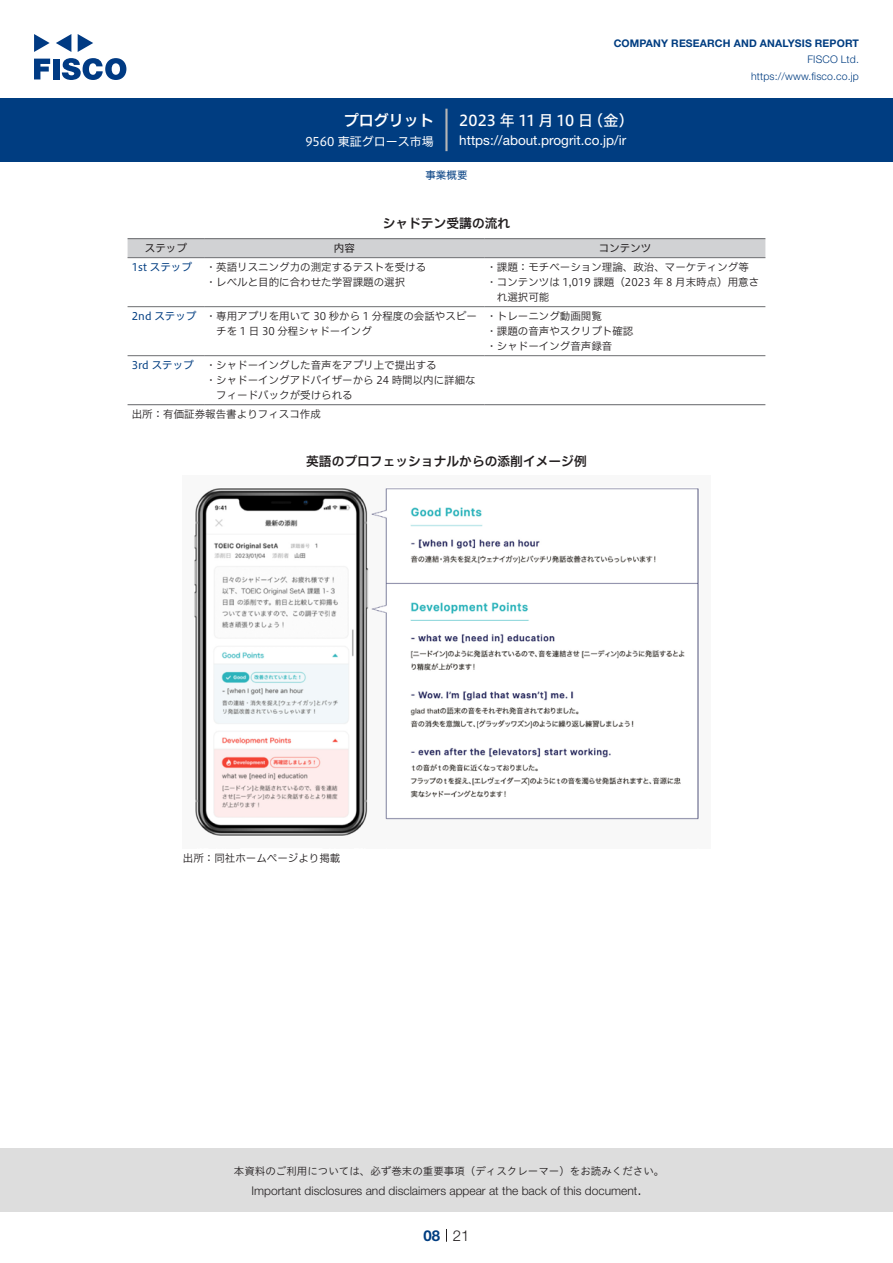
<style>
.page{position:relative;width:893px;height:1263px;background:#fff}
.page>*{position:absolute;margin:0;border:0;box-sizing:border-box;transform-origin:0 0}
.t1{font:15px "Hiragino UD Sans F Std N W5";letter-spacing:.005em;color:#fff}
.t2{font:15px "Hiragino UD Sans F Std N W6";color:#fff}
.t3{font:300 15px "Helvetica Neue LT Std";color:#231f20}
.t4{font:700 15px "Helvetica Neue LT Std";color:#003d81}
.t5{font:13.5px "Helvetica Neue LT Std";color:#fff}
.t6{font:12.75px "Hiragino UD Sans F Std N W6";color:#231f20}
.t7{font:300 12px "Helvetica Neue LT Std";color:#231f20}
.t8{font:12px "Hiragino UD Sans F Std N W4";color:#fff}
.t9{font:10.5px/15px "Hiragino UD Sans F Std N W3";color:#231f20}
.t10{font:10.5px "Hiragino UD Sans Std W3";color:#231f20}
.t11{font:700 10.5px "Helvetica Neue LT Std";letter-spacing:.015em;color:#003d81}
.t12{font:300 10.5px/16.5px "Helvetica Neue LT Std";letter-spacing:.015em;color:#003d81;text-align:right}
.t13{font:10.5px "Hiragino UD Sans F Std N W4";color:#003d81}
.t14{font:10.5px "Hiragino UD Sans F Std N W4";color:#231f20}
</style>
<div class="page">
<div style="left:0;top:1148px;width:893px;height:64px;background:#ddd"></div>
<svg style="left:34px;top:59px;width:16px;height:20px"></svg>
<div style="left:53px;top:59px;width:6px;height:20px;background:#003a83"></div>
<svg style="left:62px;top:58px;width:64px;height:22px"></svg>
<svg style="left:34px;top:34px;width:16px;height:18px"></svg>
<svg style="left:78px;top:34px;width:15px;height:18px"></svg>
<svg style="left:56px;top:34px;width:15px;height:18px"></svg>
<div style="left:0;top:98px;width:893px;height:64px;background:#003d81"></div>
<hr style="left:445px;top:109px;width:3px;height:42px;background:#b5b5b6">
<svg style="left:446px;top:1229px;width:1px;height:13px"></svg>
<div style="left:128px;top:239px;width:637px;height:18px;background:#d1d2d4"></div>
<hr style="left:128px;top:257px;width:76px;height:1px;background:#6c6d70">
<hr style="left:204px;top:257px;width:281px;height:1px;background:#6c6d70">
<hr style="left:485px;top:257px;width:280px;height:1px;background:#6c6d70">
<hr style="left:128px;top:306px;width:76px;height:1px;background:#6c6d70">
<hr style="left:204px;top:306px;width:281px;height:1px;background:#6c6d70">
<hr style="left:485px;top:306px;width:280px;height:1px;background:#6c6d70">
<hr style="left:128px;top:355px;width:76px;height:1px;background:#6c6d70">
<hr style="left:204px;top:355px;width:281px;height:1px;background:#6c6d70">
<hr style="left:485px;top:355px;width:280px;height:1px;background:#6c6d70">
<hr style="left:128px;top:238px;width:76px;height:1px;background:#6c6d70">
<hr style="left:204px;top:238px;width:281px;height:1px;background:#6c6d70">
<hr style="left:485px;top:238px;width:280px;height:1px;background:#6c6d70">
<hr style="left:128px;top:404px;width:76px;height:1px;background:#6c6d70">
<hr style="left:204px;top:404px;width:281px;height:1px;background:#6c6d70">
<hr style="left:485px;top:404px;width:280px;height:1px;background:#6c6d70">
<img style="left:194px;top:488px;width:505px;height:348px">
<h1 class="t2" style="left:344px;top:109px;width:92px">プログリット</h1>
<p class="t8" style="left:305px;top:132px;width:130px">9560 東証グロース市場</p>
<p class="t11" style="left:614px;top:37px;width:247px">COMPANY RESEARCH AND ANALYSIS REPORT</p>
<p class="t12" style="left:751px;top:51px;width:109px">FISCO Ltd. https://www.fisco.co j p.</p>
<h1 class="t1" style="left:588px;top:109px;width:47px">（金(</h1>
<h1 class="t1" style="left:459px;top:109px;width:135px">2023 年 11 月 10 日</h1>
<p class="t5" style="left:459px;top:132px;width:169px">https://about.progrit. c o j p. i r/</p>
<p class="t13" style="left:425px;top:167px;width:43px">事業概要</p>
<p class="t6" style="left:383px;top:214px;width:129px">シャドテン受講の流れ</p>
<p class="t14" style="left:145px;top:240px;width:43px">ステップ</p>
<p class="t14" style="left:334px;top:240px;width:22px">内容</p>
<p class="t14" style="left:599px;top:240px;width:54px">コンテンツ</p>
<p class="t13" style="left:132px;top:259px;width:62px">1st ステップ</p>
<p class="t9" style="left:206px;top:259px;width:222px">・英語リスニング力の測定するテストを受ける</p>
<p class="t9" style="left:206px;top:274px;width:201px">・レベルと目的に合わせた学習課題の選択</p>
<p class="t9" style="left:486px;top:259px;width:264px">・課題：モチベーション理論、政治、マーケティング等</p>
<p class="t9" style="left:486px;top:274px;width:274px">・コンテンツは 1,019 課題（2023 年 8 月末時点）用意さ</p>
<p class="t9" style="left:497px;top:289px;width:54px">れ選択可能</p>
<p class="t13" style="left:132px;top:308px;width:66px">2nd ステップ</p>
<p class="t9" style="left:206px;top:308px;width:273px">・専用アプリを用いて 30 秒から 1 分程度の会話やスピー</p>
<p class="t9" style="left:216px;top:323px;width:157px">チを 1 日 30 分程シャドーイング</p>
<p class="t9" style="left:486px;top:308px;width:148px">・トレーニング動画閲覧<br>・課題の音声やスクリプト確認・シャドーイング音声録音</p>
<p class="t13" style="left:132px;top:357px;width:63px">3rd ステップ</p>
<p class="t9" style="left:206px;top:357px;width:232px">・シャドーイングした音声をアプリ上で提出する</p>
<p class="t9" style="left:216px;top:372px;width:261px;text-indent:-10px">・シャドーイングアドバイザーから 24 時間以内に詳細なフィードバックが受けられる</p>
<p class="t9" style="left:132px;top:406px;width:190px">出所：有価証券報告書よりフィスコ作成</p>
<p class="t6" style="left:306px;top:451px;width:282px">英語のプロフェッショナルからの添削イメージ例</p>
<p class="t9" style="left:183px;top:850px;width:159px">出所：同社ホームページより掲載</p>
<p class="t10" style="left:234px;top:1163px;width:432px">本資料のご利用については、必ず巻末の重要事項（ディスクレーマー）をお読みください。</p>
<h1 class="t3" style="left:637px;top:1180px;width:6px">.</h1>
<p class="t7" style="left:251px;top:1183px;width:387px">Important disclosures and disclaimers appear at the back of this document</p>
<h1 class="t4" style="left:423px;top:1226px;width:18px">08</h1>
<h1 class="t3" style="left:453px;top:1226px;width:18px">21</h1>
</div>
